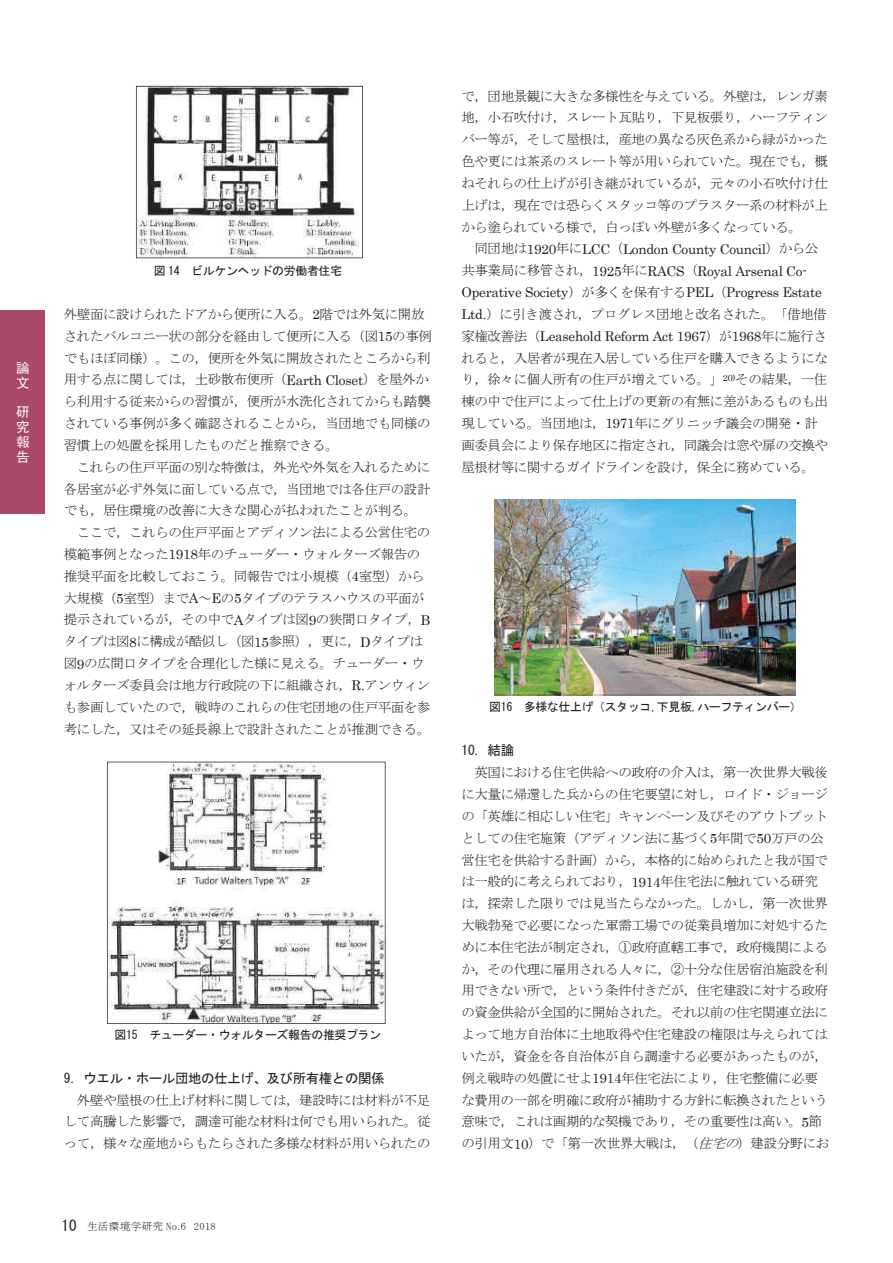
<style>
.page{position:relative;width:893px;height:1263px;background:#fff}
.page>*{position:absolute;margin:0;border:0;box-sizing:border-box;transform-origin:0 0}
.t1{font:13.5px/21.8px "MS Mincho";letter-spacing:-.035em;color:#231f20}
.t2{font:13.5px/21.8px "Century";letter-spacing:-.015em;color:#231f20}
.t3{font:13.5px "MS Gothic";letter-spacing:-.035em;color:#231f20}
.t4{font:500 13.5px/14.9px "Gothic BBB Pro";color:#fff}
.t5{font:12px "MS Gothic";letter-spacing:-.03em;color:#231f20}
.t6{font:10.5px "MS Mincho";letter-spacing:.03em;color:#231f20}
.s1{font-family:"Century"}
.s2{font-family:"MS Gothic";font-size:15px}
.s3{font-family:"MS Mincho"}
.s4{font-style:italic}
</style>
<div class="page">
<div style="left:0;top:310px;width:45px;height:204px;background:#aa4967"></div>
<svg style="left:107px;top:762px;width:279px;height:262px"></svg>
<svg style="left:136px;top:86px;width:227px;height:172px"></svg>
<img style="left:495px;top:500px;width:301px;height:194px">
<p class="t4" style="left:16px;top:359px;width:15px">論文</p>
<p class="t4" style="left:16px;top:403px;width:15px;text-align:justify">研究報告</p>
<p class="t5" style="left:154px;top:264px;width:190px">図 14 ビルケンヘッドの労働者住宅</p>
<p class="t1" style="left:64px;top:303px;width:370px">外壁面に設けられたドアから便所に入る。<span class="s1">2</span>階では外気に開放されたバルコニー状の部分を経由して便所に入る（図<span class="s1">15</span>の事例でもほぼ同様）。この，便所を外気に開放されたところから利用する点に関しては，土砂散布便所（<span class="s1">Earth Closet</span>）を屋外から利用する従来からの習慣が，便所が水洗化されてからも踏襲されている事例が多く確認されることから，当団地でも同様の習慣上の処置を採用したものだと推察できる。</p>
<p class="t1" style="left:77px;top:456px;width:355px">これらの住戸平面の別な特徴は，外光や外気を入れるために</p>
<p class="t1" style="left:64px;top:478px;width:368px">各居室が必ず外気に面している点で，当団地では各住戸の設計</p>
<p class="t1" style="left:64px;top:499px;width:355px">でも，居住環境の改善に大きな関心が払われたことが判る。</p>
<p class="t1" style="left:77px;top:521px;width:355px">ここで，これらの住戸平面とアディソン法による公営住宅の</p>
<p class="t1" style="left:64px;top:543px;width:358px">模範事例となった<span class="s1">1918</span>年のチューダー・ウォルターズ報告の</p>
<p class="t1" style="left:64px;top:565px;width:362px">推奨平面を比較しておこう。同報告では小規模（<span class="s1">4</span>室型）から</p>
<p class="t1" style="left:64px;top:587px;width:362px">大規模（<span class="s1">5</span>室型）まで<span class="s1">A</span>～<span class="s1">E</span>の<span class="s1">5</span>タイプのテラスハウスの平面が</p>
<p class="t1" style="left:64px;top:609px;width:368px">提示されているが，その中で<span class="s1">A</span>タイプは図<span class="s1">9</span>の狭間口タイプ，<span class="s1">B</span></p>
<p class="t1" style="left:64px;top:630px;width:361px">タイプは図<span class="s1">8</span>に構成が酷似し（図<span class="s1">15</span>参照），更に，<span class="s1">D</span>タイプは</p>
<p class="t1" style="left:64px;top:652px;width:362px">図<span class="s1">9</span>の広間口タイプを合理化した様に見える。チューダー・ウ</p>
<p class="t1" style="left:64px;top:674px;width:368px">ォルターズ委員会は地方行政院の下に組織され，<span class="s1">R.</span>アンウィン</p>
<p class="t1" style="left:64px;top:696px;width:368px">も参画していたので，戦時のこれらの住宅団地の住戸平面を参</p>
<p class="t1" style="left:64px;top:718px;width:368px">考にした，又はその延長線上で設計されたことが推測できる。</p>
<p class="t5" style="left:115px;top:1028px;width:268px">図15 チューダー・ウォルターズ報告の推奨プラン</p>
<p class="t3" style="left:64px;top:1071px;width:322px">9. ウエル・ホール団地の仕上げ、及び所有権との関係</p>
<p class="t1" style="left:64px;top:1089px;width:368px;text-align:justify;text-indent:13px">外壁や屋根の仕上げ材料に関しては，建設時には材料が不足して高騰した影響で，調達可能な材料は何でも用いられた。従って，様々な産地からもたらされた多様な材料が用いられたの</p>
<p class="t6" style="left:62px;top:1221px;width:156px"><span class="s2">10</span> 生活環境学研究 No.6 2018</p>
<p class="t1" style="left:461px;top:85px;width:368px;text-align:justify">で，団地景観に大きな多様性を与えている。外壁は，レンガ素地，小石吹付け，スレート瓦貼り，下見板張り，ハーフティンバー等が，そして屋根は，産地の異なる灰色系から緑がかった色や更には茶系のスレート等が用いられていた。現在でも，概ねそれらの仕上げが引き継がれているが，元々の小石吹付け仕上げは，現在では恐らくスタッコ等のプラスター系の材料が上から塗られている様で，白っぽい外壁が多くなっている。</p>
<p class="t2" style="left:461px;top:237px;width:362px;text-indent:13px"><span class="s3">同団地は</span>1920<span class="s3">年に</span>LCC<span class="s3">（</span>London County Council<span class="s3">）から公共事業局に移管され，</span>1925<span class="s3">年に</span>RACS<span class="s3">（</span>Royal Arsenal Co-<br>Operative Society<span class="s3">）が多くを保有する</span>PEL<span class="s3">（</span>Progress Estate</p>
<p class="t1" style="left:461px;top:303px;width:367px"><span class="s1">Ltd.</span>）に引き渡され，プログレス団地と改名された。「借地借</p>
<p class="t2" style="left:461px;top:324px;width:367px"><span class="s3">家権改善法（</span>Leasehold Reform Act 1967<span class="s3">）が</span>1968<span class="s3">年に施行さ</span></p>
<p class="t1" style="left:461px;top:347px;width:368px">れると，入居者が現在入居している住戸を購入できるようになり，徐々に個人所有の住戸が増えている。」<sup>20)</sup>その結果，一住棟の中で住戸によって仕上げの更新の有無に差があるものも出現している。当団地は，<span class="s1">1971</span>年にグリニッチ議会の開発・計画委員会により保存地区に指定され，同議会は窓や扉の交換や屋根材等に関するガイドラインを設け，保全に務めている。</p>
<p class="t5" style="left:489px;top:701px;width:314px">図16 多様な仕上げ（スタッコ,下見板,ハーフティンバー）</p>
<p class="t3" style="left:461px;top:744px;width:54px">10. 結論</p>
<p class="t1" style="left:461px;top:761px;width:370px;text-indent:13px">英国における住宅供給への政府の介入は，第一次世界大戦後に大量に帰還した兵からの住宅要望に対し，ロイド・ジョージの「英雄に相応しい住宅」キャンペーン及びそのアウトプットとしての住宅施策（アディソン法に基づく<span class="s1">5</span>年間で<span class="s1">50</span>万戸の公営住宅を供給する計画）から，本格的に始められたと我が国では一般的に考えられており，<span class="s1">1914</span>年住宅法に触れている研究は，探索した限りでは見当たらなかった。しかし，第一次世界大戦勃発で必要になった軍需工場での従業員増加に対処するために本住宅法が制定され，①政府直轄工事で，政府機関によるか，その代理に雇用される人々に，②十分な住居宿泊施設を利用できない所で，という条件付きだが，住宅建設に対する政府の資金供給が全国的に開始された。それ以前の住宅関連立法によって地方自治体に土地取得や住宅建設の権限は与えられてはいたが，資金を各自治体が自ら調達する必要があったものが，例え戦時の処置にせよ<span class="s1">1914</span>年住宅法により，住宅整備に必要な費用の一部を明確に政府が補助する方針に転換されたという意味で，これは画期的な契機であり，その重要性は高い。<span class="s1">5</span>節の引用文<span class="s1">10</span>）で「第一次世界大戦は，（<span class="s4">住宅の</span>）建設分野にお</p>
</div>
